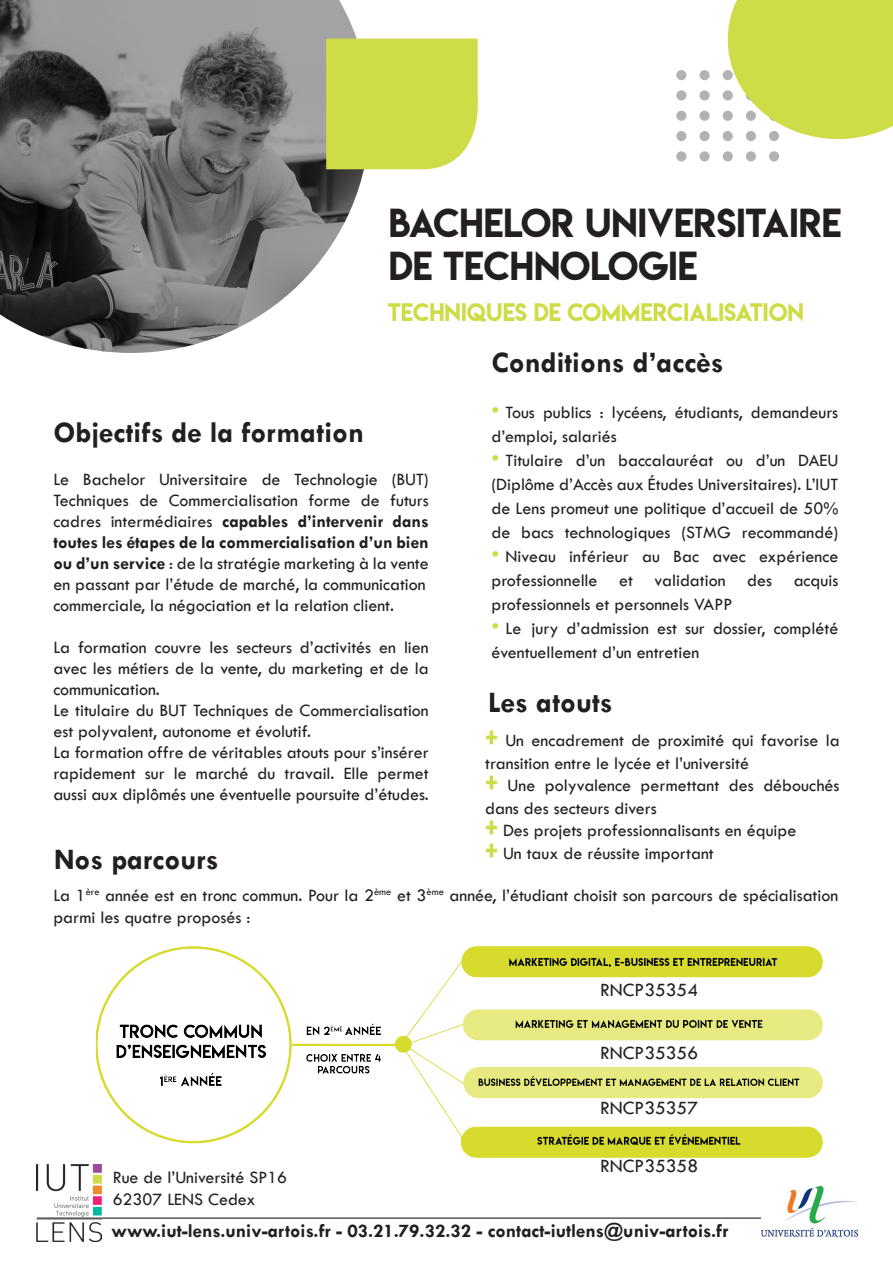
<style>
.page{position:relative;width:893px;height:1263px;background:#fff}
.page>*{position:absolute;margin:0;border:0;box-sizing:border-box;transform-origin:0 0}
.t1{font:36px/43.2px "Lemon Milk";color:#231f20}
.t2{font:700 30px "Tw Cen";color:#231f20}
.t3{font:22.5px "Lemon Milk";color:#cddc47}
.t4{font:700 19.5px "Tw Cen";color:#231f20}
.t5{font:19.5px "Tw Cen";color:#231f20}
.t6{font:18px/21px "Tw Cen";color:#231f20}
.s1{font-size:22.5px;color:#cddc47}
.s2{font-family:"Lemon Milk";font-size:25.5px;color:#cddc47}
.s3{font-weight:700}
</style>
<div class="page">
<img style="left:37px;top:1164px;width:64px;height:77px">
<hr style="left:37px;top:1217px;width:819px;height:2px;background:#231f20">
<img style="left:761px;top:1186px;width:97px;height:50px">
<div style="left:676px;top:70px;width:10px;height:10px;background:#b1b3b3;border-radius:50%"></div>
<div style="left:676px;top:111px;width:10px;height:10px;background:#b1b3b3;border-radius:50%"></div>
<div style="left:676px;top:90px;width:10px;height:11px;background:#b1b3b3;border-radius:50%"></div>
<div style="left:676px;top:131px;width:10px;height:10px;background:#b1b3b3;border-radius:50%"></div>
<div style="left:676px;top:151px;width:10px;height:10px;background:#b1b3b3;border-radius:50%"></div>
<div style="left:699px;top:70px;width:11px;height:10px;background:#b1b3b3;border-radius:50%"></div>
<div style="left:699px;top:111px;width:11px;height:10px;background:#b1b3b3;border-radius:50%"></div>
<div style="left:699px;top:90px;width:11px;height:11px;background:#b1b3b3;border-radius:50%"></div>
<div style="left:699px;top:131px;width:11px;height:10px;background:#b1b3b3;border-radius:50%"></div>
<div style="left:699px;top:151px;width:11px;height:10px;background:#b1b3b3;border-radius:50%"></div>
<div style="left:723px;top:70px;width:10px;height:10px;background:#b1b3b3;border-radius:50%"></div>
<div style="left:723px;top:111px;width:10px;height:10px;background:#b1b3b3;border-radius:50%"></div>
<div style="left:723px;top:90px;width:10px;height:11px;background:#b1b3b3;border-radius:50%"></div>
<div style="left:723px;top:131px;width:10px;height:10px;background:#b1b3b3;border-radius:50%"></div>
<div style="left:723px;top:151px;width:10px;height:10px;background:#b1b3b3;border-radius:50%"></div>
<svg style="left:746px;top:131px;width:10px;height:10px"></svg>
<svg style="left:769px;top:131px;width:10px;height:10px"></svg>
<div style="left:746px;top:151px;width:10px;height:10px;background:#b1b3b3;border-radius:50%"></div>
<div style="left:769px;top:151px;width:10px;height:10px;background:#b1b3b3;border-radius:50%"></div>
<img style="left:0;top:0;width:370px;height:353px">
<div style="left:326px;top:39px;width:152px;height:133px;background:#cddc47"></div>
<svg style="left:728px;top:0;width:165px;height:139px;background:#d1df5c"></svg>
<img style="left:96px;top:946px;width:726px;height:211px">
<p class="t1" style="left:389px;top:201px;width:454px">BACHELOR UNIVERSITAIRE<br>DE TECHNOLOGIE</p>
<p class="t3" style="left:388px;top:296px;width:418px">TECHNIQUES DE COMMERCIALISATION</p>
<p class="t2" style="left:491px;top:344px;width:234px">Conditions d’accès</p>
<p class="t6" style="left:491px;top:400px;width:348px;line-height:24px"><span class="s1">•</span> Tous publics : lycéens, étudiants, demandeurs d’emploi, salariés</p>
<p class="t6" style="left:491px;top:448px;width:348px;line-height:24px;text-align:justify"><span class="s1">•</span> Titulaire d’un baccalauréat ou d’un DAEU (Diplôme d’Accès aux Études Universitaires). L’IUT de Lens promeut une politique d’accueil de 50% de bacs technologiques (STMG recommandé)</p>
<p class="t6" style="left:491px;top:544px;width:348px;line-height:24px;text-align:justify"><span class="s1">•</span> Niveau inférieur au Bac avec expérience professionnelle et validation des acquis professionnels et personnels VAPP</p>
<p class="t6" style="left:491px;top:616px;width:348px;line-height:24px"><span class="s1">•</span> Le jury d’admission est sur dossier, complété éventuellement d’un entretien</p>
<p class="t2" style="left:488px;top:684px;width:126px">Les atouts</p>
<p class="t6" style="left:485px;top:729px;width:356px;line-height:22.5px"><span class="s2">+</span> Un encadrement de proximité qui favorise la transition entre le lycée et l’université</p>
<p class="t6" style="left:485px;top:774px;width:356px;line-height:22.5px"><span class="s2">+</span> Une polyvalence permettant des débouchés dans des secteurs divers</p>
<p class="t6" style="left:485px;top:820px;width:313px"><span class="s2">+</span> Des projets professionnalisants en équipe</p>
<p class="t6" style="left:485px;top:842px;width:230px"><span class="s2">+</span> Un taux de réussite important</p>
<p class="t2" style="left:53px;top:415px;width:312px">Objectifs de la formation</p>
<p class="t6" style="left:53px;top:469px;width:377px;text-align:justify">Le Bachelor Universitaire de Technologie (BUT)<br>Techniques de Commercialisation forme de futurs cadres intermédiaires <span class="s3">capables d’intervenir dans toutes les étapes de la commercialisation d’un bien ou d’un service</span> : de la stratégie marketing à la vente en passant par l’étude de marché, la communication</p>
<p class="t6" style="left:53px;top:595px;width:342px">commerciale, la négociation et la relation client.</p>
<p class="t6" style="left:53px;top:637px;width:377px;text-align:justify">La formation couvre les secteurs d’activités en lien avec les métiers de la vente, du marketing et de la communication.</p>
<p class="t6" style="left:53px;top:700px;width:377px">Le titulaire du BUT Techniques de Commercialisation est polyvalent, autonome et évolutif.</p>
<p class="t6" style="left:53px;top:742px;width:377px;text-align:justify">La formation offre de véritables atouts pour s’insérer rapidement sur le marché du travail. Elle permet aussi aux diplômés une éventuelle poursuite d’études.</p>
<p class="t2" style="left:54px;top:842px;width:166px">Nos parcours</p>
<p class="t6" style="left:53px;top:885px;width:786px;line-height:21.6px">La 1<sup>ère</sup> année est en tronc commun. Pour la 2<sup>ème</sup> et 3<sup>ème</sup> année, l’étudiant choisit son parcours de spécialisation parmi les quatre proposés :</p>
<p class="t5" style="left:600px;top:978px;width:100px">RNCP35354</p>
<p class="t5" style="left:600px;top:1041px;width:100px">RNCP35356</p>
<p class="t6" style="left:113px;top:1167px;width:176px">Rue de l’Université SP16</p>
<p class="t6" style="left:113px;top:1189px;width:144px">62307 LENS Cedex</p>
<p class="t5" style="left:600px;top:1096px;width:100px">RNCP35357</p>
<p class="t5" style="left:600px;top:1154px;width:100px">RNCP35358</p>
<p class="t4" style="left:112px;top:1219px;width:618px">www.iut-lens.univ-artois.fr - 03.21.79.32.32 - contact-iutlens@univ-artois.fr</p>
</div>
